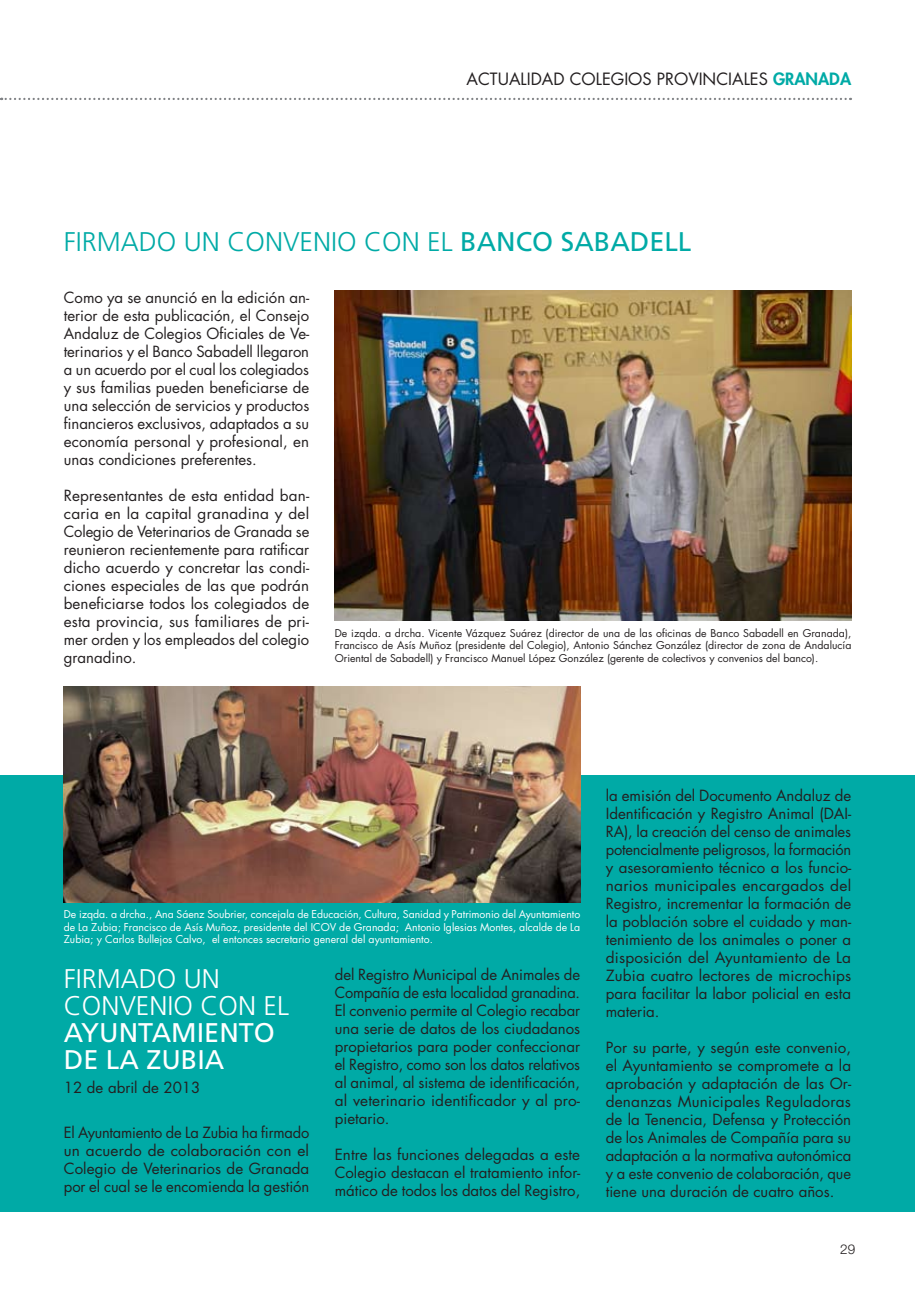
<style>
.page{position:relative;width:915px;height:1297px;background:#fff}
.page>*{position:absolute;margin:0;border:0;box-sizing:border-box;transform-origin:0 0}
.t1{font:300 27px "Frutiger LT Std";color:#00aaa6}
.t2{font:300 27px/27px "Frutiger LT Std";color:#fff}
.t3{font:27px/27px "Frutiger LT Std";color:#fff}
.t4{font:16.5px "Futura Std";color:#231f20}
.t5{font:15px/18px "Futura Std";color:#231f20;text-align:justify}
.t6{font:300 13.5px "Helvetica Neue LT Std";color:#231f20}
.t7{font:10.5px/12.6px "Futura Std";color:#231f20;text-align:justify}
.t8{font:10.5px/12.6px "Futura Std";color:#fff;text-align:justify}
.s1{font-weight:800;color:#00aaa6}
.s2{font-weight:400}
</style>
<div class="page">
<svg style="left:0;top:98px;width:850px;height:2px"></svg>
<div style="left:0;top:775px;width:914px;height:437px;background:#00aaa6"></div>
<img style="left:334px;top:291px;width:516px;height:330px">
<img style="left:64px;top:687px;width:516px;height:216px">
<p class="t4" style="left:466px;top:69px;width:386px">ACTUALIDAD COLEGIOS PROVINCIALES <span class="s1">GRANADA</span></p>
<h1 class="t1" style="left:64px;top:227px;width:629px">FIRMADO UN CONVENIO CON EL <span class="s2">BANCO SABADELL</span></h1>
<p class="t5" style="left:64px;top:289px;width:247px">Como ya se anunció en la edición an&shy;terior de esta publicación, el Consejo Andaluz de Colegios Oficiales de Ve&shy;terinarios y el Banco Sabadell llegaron a un acuerdo por el cual los colegiados y sus familias pueden beneficiarse de una selección de servicios y productos financieros exclusivos, adaptados a su economía personal y profesional, en unas condiciones preferentes.</p>
<p class="t5" style="left:64px;top:487px;width:247px">Representantes de esta entidad ban&shy;caria en la capital granadina y del Colegio de Veterinarios de Granada se reunieron recientemente para ratificar dicho acuerdo y concretar las condi&shy;ciones especiales de las que podrán beneficiarse todos los colegiados de esta provincia, sus familiares de pri&shy;mer orden y los empleados del colegio granadino.</p>
<p class="t7" style="left:334px;top:627px;width:518px">De izqda. a drcha. Vicente Vázquez Suárez (director de una de las oficinas de Banco Sabadell en Granada), Francisco de Asís Muñoz (presidente del Colegio), Antonio Sánchez González (director de zona de Andalucía Oriental de Sabadell) y Francisco Manuel López González (gerente de colectivos y convenios del banco).</p>
<p class="t8" style="left:64px;top:908px;width:517px">De izqda. a drcha., Ana Sáenz Soubrier, concejala de Educación, Cultura, Sanidad y Patrimonio del Ayuntamiento de La Zubia; Francisco de Asís Muñoz, presidente del ICOV de Granada; Antonio Iglesias Montes, alcalde de La Zubia; y Carlos Bullejos Calvo, el entonces secretario general del ayuntamiento.</p>
<h1 class="t2" style="left:64px;top:966px;width:227px">FIRMADO UN<br>CONVENIO CON EL</h1>
<h1 class="t3" style="left:64px;top:1019px;width:212px">AYUNTAMIENTO<br>DE LA ZUBIA</h1>
<p class="t5" style="left:64px;top:1079px;width:138px">12 de abril de 2013</p>
<p class="t5" style="left:64px;top:1124px;width:247px">El Ayuntamiento de La Zubia ha firmado un acuerdo de colaboración con el Colegio de Veterinarios de Granada por el cual se le encomienda la gestión</p>
<p class="t5" style="left:334px;top:966px;width:247px">del Registro Municipal de Animales de Compañía de esta localidad granadina.<br>El convenio permite al Colegio recabar una serie de datos de los ciudadanos propietarios para poder confeccionar el Registro, como son los datos relativos al animal, al sistema de identificación, al veterinario identificador y al pro&shy;pietario.</p>
<p class="t5" style="left:334px;top:1146px;width:247px">Entre las funciones delegadas a este Colegio destacan el tratamiento infor&shy;mático de todos los datos del Registro,</p>
<p class="t5" style="left:605px;top:787px;width:247px">la emisión del Documento Andaluz de Identificación y Registro Animal (DAI-RA), la creación del censo de animales potencialmente peligrosos, la formación y asesoramiento técnico a los funcio&shy;narios municipales encargados del Registro, incrementar la formación de la población sobre el cuidado y man&shy;tenimiento de los animales o poner a disposición del Ayuntamiento de La Zubia cuatro lectores de microchips para facilitar la labor policial en esta materia.</p>
<p class="t5" style="left:605px;top:1039px;width:247px">Por su parte, y según este convenio, el Ayuntamiento se compromete a la aprobación y adaptación de las Or&shy;denanzas Municipales Reguladoras de la Tenencia, Defensa y Protección de los Animales de Compañía para su adaptación a la normativa autonómica y a este convenio de colaboración, que tiene una duración de cuatro años.</p>
<p class="t6" style="left:840px;top:1241px;width:17px">29</p>
</div>
